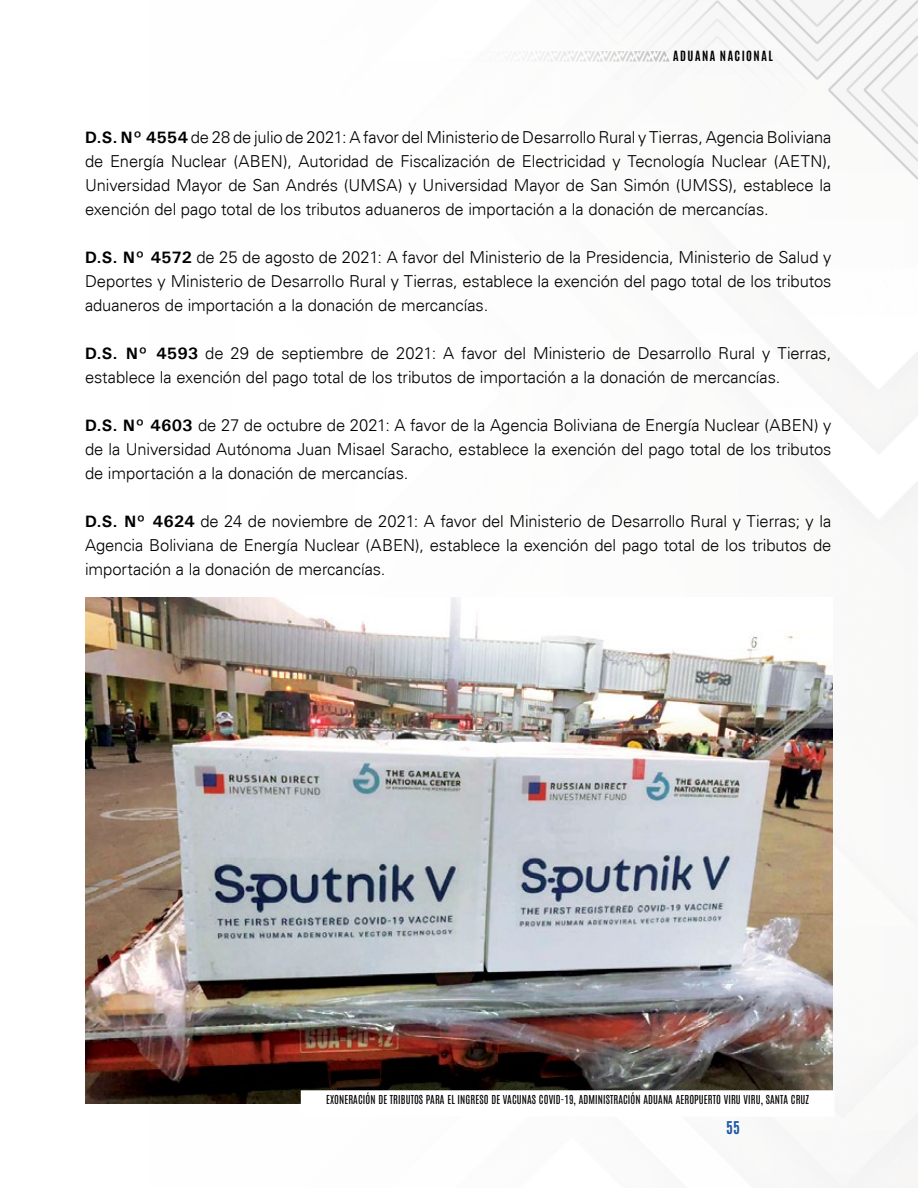
<style>
.page{position:relative;width:918px;height:1188px;background:#fff}
.page>*{position:absolute;margin:0;border:0;box-sizing:border-box;transform-origin:0 0}
.t1{font:300 16.5px/24px "Univers";letter-spacing:-.005em;color:#000;text-align:justify}
.t2{font:700 15px "Antonio";color:#1c58a6}
.t3{font:700 12px "Antonio";letter-spacing:.13em;color:#000}
.t4{font:10.5px "Antonio";letter-spacing:.01em;color:#000}
.s1{font-weight:700}
</style>
<div class="page">
<svg style="left:516px;top:0;width:402px;height:180px"></svg>
<img style="left:85px;top:597px;width:748px;height:506px">
<div style="left:302px;top:1091px;width:532px;height:25px;background:#fff"></div>
<div style="left:301px;top:1090px;width:533px;height:27px;border:2px solid #fff"></div>
<p class="t3" style="left:673px;top:48px;width:101px">ADUANA NACIONAL</p>
<p class="t1" style="left:85px;top:125px;width:748px"><span class="s1">D.S. N° 4554</span> de 28 de julio de 2021: A favor del Ministerio de Desarrollo Rural y Tierras, Agencia Boliviana de Energía Nuclear (ABEN), Autoridad de Fiscalización de Electricidad y Tecnología Nuclear (AETN), Universidad Mayor de San Andrés (UMSA) y Universidad Mayor de San Simón (UMSS), establece la exención del pago total de los tributos aduaneros de importación a la donación de mercancías.</p>
<p class="t1" style="left:85px;top:245px;width:748px"><span class="s1">D.S. N° 4572</span> de 25 de agosto de 2021: A favor del Ministerio de la Presidencia, Ministerio de Salud y Deportes y Ministerio de Desarrollo Rural y Tierras, establece la exención del pago total de los tributos aduaneros de importación a la donación de mercancías.</p>
<p class="t1" style="left:85px;top:341px;width:748px"><span class="s1">D.S. N° 4593</span> de 29 de septiembre de 2021: A favor del Ministerio de Desarrollo Rural y Tierras, establece la exención del pago total de los tributos de importación a la donación de mercancías.</p>
<p class="t1" style="left:85px;top:413px;width:748px"><span class="s1">D.S. N° 4603</span> de 27 de octubre de 2021: A favor de la Agencia Boliviana de Energía Nuclear (ABEN) y de la Universidad Autónoma Juan Misael Saracho, establece la exención del pago total de los tributos de importación a la donación de mercancías.</p>
<p class="t1" style="left:85px;top:509px;width:748px"><span class="s1">D.S. N° 4624</span> de 24 de noviembre de 2021: A favor del Ministerio de Desarrollo Rural y Tierras; y la Agencia Boliviana de Energía Nuclear (ABEN), establece la exención del pago total de los tributos de importación a la donación de mercancías.</p>
<p class="t4" style="left:326px;top:1092px;width:485px">EXONERACIÓN DE TRIBUTOS PARA EL INGRESO DE VACUNAS COVID-19, ADMINISTRACIÓN ADUANA AEROPUERTO VIRU VIRU, SANTA CRUZ</p>
<p class="t2" style="left:726px;top:1117px;width:15px">55</p>
</div>
